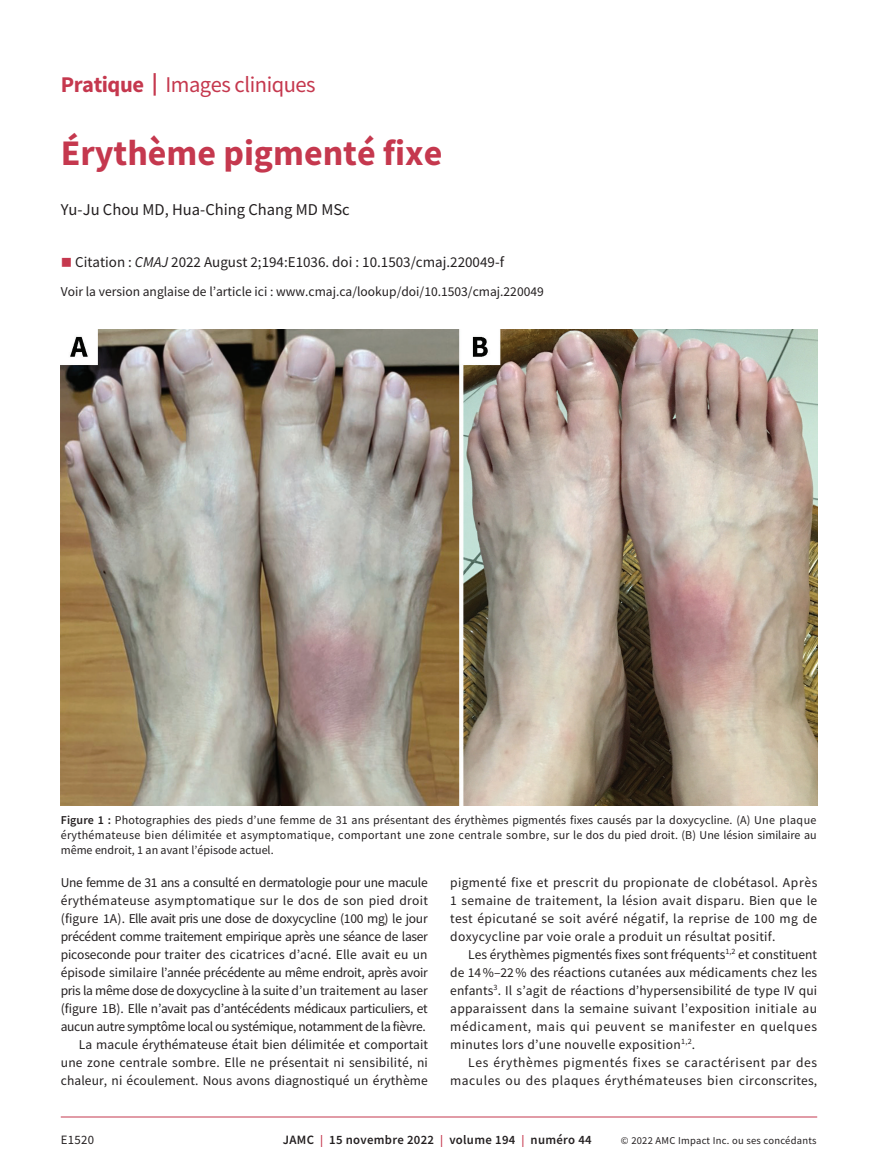
<style>
.page{position:relative;width:878px;height:1175px;background:#fff}
.page>*{position:absolute;margin:0;border:0;box-sizing:border-box;transform-origin:0 0}
.t1{font:700 36px "Source Sans Pro";color:#c5384e}
.t2{font:22.5px "Source Sans Pro";letter-spacing:-.02em;color:#c5384e}
.t3{font:16.5px "Source Sans Pro";color:#231f20}
.t4{font:15px "Source Sans Pro";color:#231f20}
.t5{font:13.5px/18px "Source Sans Pro";letter-spacing:-.02em;color:#231f20;text-align:right}
.t6{font:13.5px/18px "Source Sans Pro";color:#231f20;text-align:justify}
.t7{font:13.5px/18px "Source Sans Pro";letter-spacing:.035em;color:#231f20;text-align:right}
.t8{font:600 12.75px "Source Sans Pro";letter-spacing:.025em;color:#231f20}
.t9{font:12.75px "Source Sans Pro";letter-spacing:.025em;color:#231f20}
.t10{font:12px/15px "Source Sans Pro";color:#231f20;text-align:justify}
.t11{font:10.5px "Source Sans Pro";letter-spacing:.025em;color:#231f20}
.s1{font-weight:700}
.s2{color:#c5384e}
.s3{font-style:italic}
.s4{font-weight:600}
.s5{font-size:12px;color:#c5384e}
</style>
<div class="page">
<hr style="left:61px;top:1116px;width:756px;height:1px;background:#c5384e">
<img style="left:61px;top:329px;width:756px;height:476px">
<h2 class="t2" style="left:61px;top:70px;width:256px"><span class="s1">Pratique |</span> Images cliniques</h2>
<h1 class="t1" style="left:61px;top:129px;width:383px">Érythème pigmenté fixe</h1>
<p class="t3" style="left:61px;top:199px;width:290px">Yu-Ju Chou MD, Hua-Ching Chang MD MSc</p>
<p class="t4" style="left:61px;top:252px;width:445px"><span class="s2">■</span> Citation : <span class="s3">CMAJ</span> 2022 August 2;194:E1036. doi : 10.1503/cmaj.220049-f</p>
<p class="t6" style="left:61px;top:282px;width:484px">Voir la version anglaise de l’article ici : www.cmaj.ca/lookup/doi/10.1503/cmaj.220049</p>
<p class="t10" style="left:61px;top:812px;width:757px"><span class="s4">Figure 1 :</span> Photographies des pieds d’une femme de 31 ans présentant des érythèmes pigmentés fixes causés par la doxycycline. (A) Une plaque érythémateuse bien délimitée et asymptomatique, comportant une zone centrale sombre, sur le dos du pied droit. (B) Une lésion similaire au même endroit, 1 an avant l’épisode actuel.</p>
<p class="t5" style="left:61px;top:873px;width:369px">Une femme de 31 ans a consulté en dermatologie pour une macule érythémateuse asymptomatique sur le dos de son pied droit (figure 1A). Elle avait pris une dose de doxycycline (100 mg) le jour précédent comme traitement empirique après une séance de laser picoseconde pour traiter des cicatrices d’acné. Elle avait eu un épisode similaire l’année précédente au même endroit, après avoir pris la même dose de doxycycline à la suite d’un traitement au laser (figure 1B). Elle n’avait pas d’antécédents médicaux particuliers, et aucun autre symptôme local ou systémique, notamment de la fièvre.<br>La macule érythémateuse était bien délimitée et comportait une zone centrale sombre. Elle ne présentait ni sensibilité, ni chaleur, ni écoulement. Nous avons diagnostiqué un érythème</p>
<p class="t6" style="left:450px;top:873px;width:368px">pigmenté fixe et prescrit du propionate de clobétasol. Après 1 semaine de traitement, la lésion avait disparu. Bien que le test épicutané se soit avéré négatif, la reprise de 100 mg de doxycycline par voie orale a produit un résultat positif.</p>
<p class="t6" style="left:450px;top:945px;width:368px;text-indent:18px">Les érythèmes pigmentés fixes sont fréquents<sup>1,2</sup> et constituent de 14%–22% des réactions cutanées aux médicaments chez les enfants<sup>3</sup>. Il s’agit de réactions d’hypersensibilité de type IV qui apparaissent dans la semaine suivant l’exposition initiale au médicament, mais qui peuvent se manifester en quelques minutes lors d’une nouvelle exposition<sup>1,2</sup>.</p>
<p class="t7" style="left:450px;top:1053px;width:368px">Les érythèmes pigmentés fixes se caractérisent par des macules ou des plaques érythémateuses bien circonscrites,</p>
<p class="t9" style="left:61px;top:1132px;width:35px">E1520</p>
<p class="t8" style="left:283px;top:1131px;width:310px">JAMC <span class="s5">|</span> 15 novembre 2022 <span class="s5">|</span> volume 194 <span class="s5">|</span> numéro 44</p>
<p class="t11" style="left:621px;top:1134px;width:197px">© 2022 AMC Impact Inc. ou ses concédants</p>
</div>
